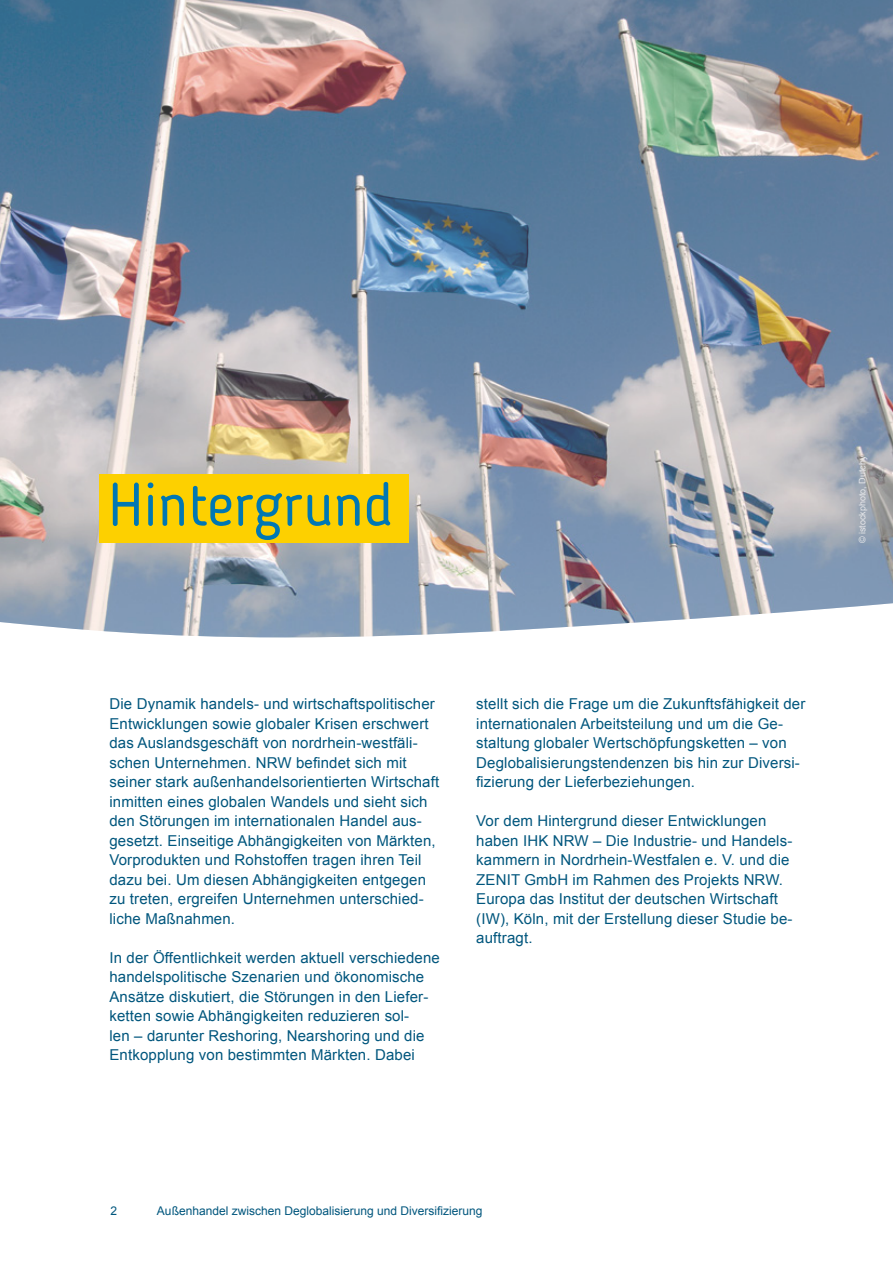
<style>
.page{position:relative;width:893px;height:1263px;background:#fff}
.page>*{position:absolute;margin:0;border:0;box-sizing:border-box;transform-origin:0 0}
.t1{font:60px "Blogger Sans";color:#0077b3}
.t2{font:15px/19.5px "Arial";letter-spacing:.01em;color:#00567d}
.t3{font:12px "Arial";color:#00567d}
.t4{font:9px "Arial";color:#e7e8eb}
</style>
<div class="page">
<img style="left:0;top:0;width:893px;height:638px">
<div style="left:99px;top:474px;width:309px;height:68px;background:#fdd000"></div>
<h1 class="t1" style="left:108px;top:469px;width:287px">Hintergrund</h1>
<p class="t4" style="left:856px;top:543px;width:89px;rotate:-90deg">© istockphoto, Dutchy</p>
<p class="t2" style="left:109px;top:694px;width:331px">Die Dynamik handels- und wirtschaftspolitischer Entwicklungen sowie globaler Krisen erschwert das Auslandsgeschäft von nordrhein-westfäli&shy;schen Unternehmen. NRW befindet sich mit seiner stark außenhandelsorientierten Wirtschaft inmitten eines globalen Wandels und sieht sich den Störungen im internationalen Handel aus&shy;gesetzt. Einseitige Abhängigkeiten von Märkten, Vorprodukten und Rohstoffen tragen ihren Teil dazu bei. Um diesen Abhängigkeiten entgegen zu treten, ergreifen Unternehmen unterschied&shy;liche Maßnahmen.</p>
<p class="t2" style="left:109px;top:948px;width:332px">In der Öffentlichkeit werden aktuell verschiedene handelspolitische Szenarien und ökonomische Ansätze diskutiert, die Störungen in den Liefer&shy;ketten sowie Abhängigkeiten reduzieren sol-<br>len – darunter Reshoring, Nearshoring und die Entkopplung von bestimmten Märkten. Dabei</p>
<p class="t2" style="left:476px;top:694px;width:331px">stellt sich die Frage um die Zukunftsfähigkeit der internationalen Arbeitsteilung und um die Ge&shy;staltung globaler Wertschöpfungsketten – von Deglobalisierungstendenzen bis hin zur Diversi&shy;fizierung der Lieferbeziehungen.</p>
<p class="t2" style="left:476px;top:811px;width:318px">Vor dem Hintergrund dieser Entwicklungen haben IHK NRW – Die Industrie- und Handels&shy;kammern in Nordrhein-Westfalen e. V. und die ZENIT GmbH im Rahmen des Projekts NRW.<br>Europa das Institut der deutschen Wirtschaft (IW), Köln, mit der Erstellung dieser Studie be&shy;auftragt.</p>
<p class="t3" style="left:111px;top:1203px;width:8px">2</p>
<p class="t3" style="left:157px;top:1203px;width:327px">Außenhandel zwischen Deglobalisierung und Diversifizierung</p>
</div>
